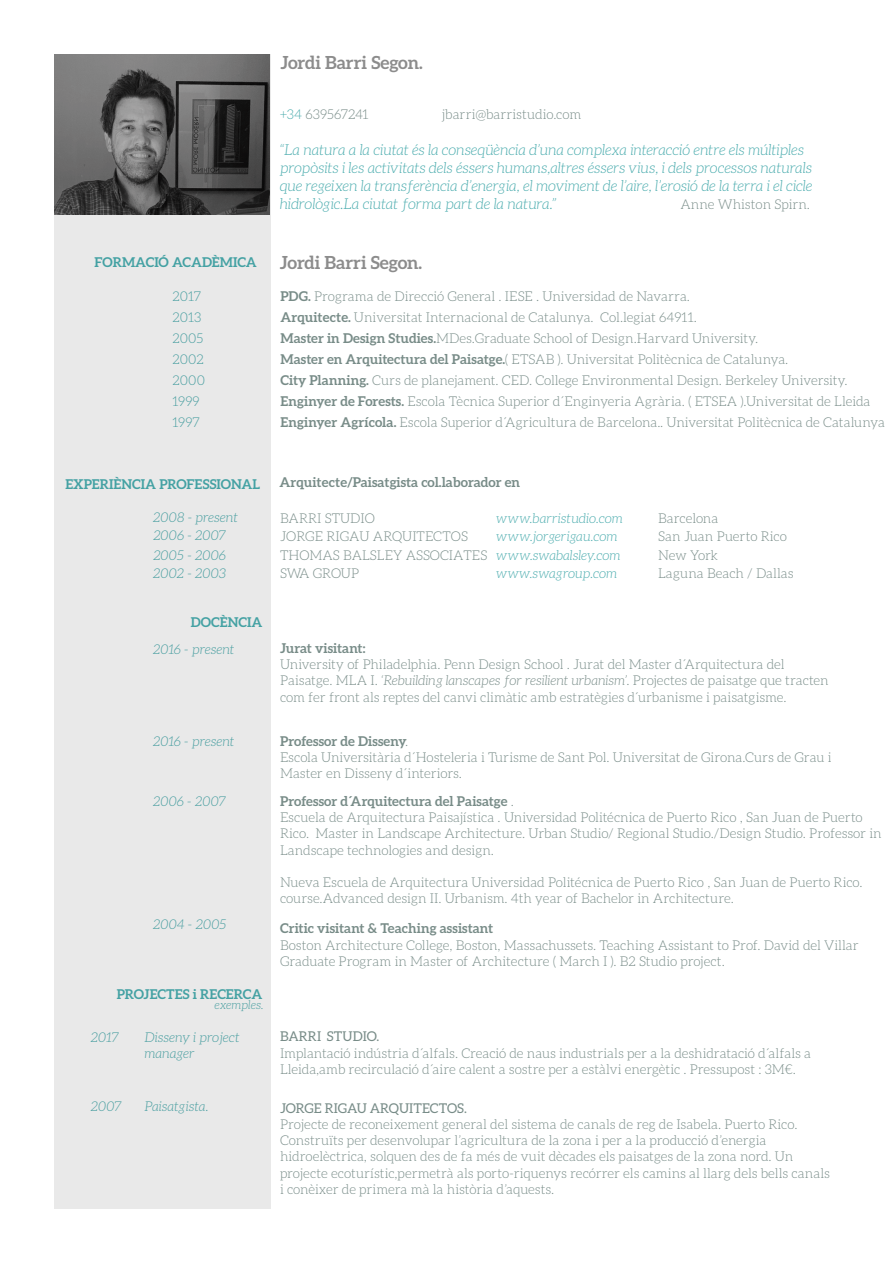
<style>
.page{position:relative;width:893px;height:1263px;background:#fff}
.page>*{position:absolute;margin:0;border:0;box-sizing:border-box;transform-origin:0 0}
.t1{font:700 18px "Aleo";letter-spacing:-.005em;color:#8c8c8c}
.t2{font:italic 300 15px/18px "Aleo";letter-spacing:-.005em;color:#4bacae}
.t3{font:300 13.5px/16.2px "Aleo";color:#788c88}
.t4{font:italic 300 13.5px/16.2px "Aleo";color:#4bacae}
.t5{font:700 13.5px "Aleo";color:#788c88}
.Heading_1{font:700 13.5px "Aleo";letter-spacing:.005em;color:#48b0b2}
.t6{font:13.5px "Aleo";letter-spacing:.005em;color:#788c88}
.t7{font:300 13.5px "Aleo";color:#4bacae}
.t8{font:italic 300 12px "Aleo";color:#4bacae}
.s1{color:#4bacae}
.s2{font-weight:700}
.s3{font-style:italic;color:#4bacae}
.s4{font-style:italic}
.s5{font-weight:300}
</style>
<div class="page">
<svg style="left:54px;top:54px;width:216px;height:1155px;background:#d5d5d5"></svg>
<p class="t1" style="left:280px;top:52px;width:144px">Jordi Barri Segon.</p>
<p class="Heading_1" style="left:95px;top:254px;width:164px">FORMACIÓ ACADÈMICA</p>
<p class="t3" style="left:280px;top:106px;width:90px"><span class="s1">+34</span> 639567241</p>
<p class="t3" style="left:442px;top:106px;width:141px">jbarri@barristudio.com</p>
<p class="t2" style="left:280px;top:141px;width:534px">“La natura a la ciutat és la conseqüència d’una complexa interacció entre els múltiples propòsits i les activitats dels éssers humans,altres éssers vius, i dels processos naturals que regeixen la transferència d’energia, el moviment de l’aire, l’erosió de la terra i el cicle hidrològic.La ciutat forma part de la natura.”</p>
<p class="t3" style="left:680px;top:196px;width:131px">Anne Whiston Spirn.</p>
<p class="t1" style="left:280px;top:252px;width:144px">Jordi Barri Segon.</p>
<p class="t7" style="left:172px;top:288px;width:30px">2017</p>
<p class="t3" style="left:280px;top:288px;width:411px"><span class="s2">PDG.</span> Programa de Direcció General . IESE . Universidad de Navarra.</p>
<p class="t7" style="left:172px;top:309px;width:30px">2013</p>
<p class="t3" style="left:280px;top:309px;width:418px"><span class="s2">Arquitecte.</span> Universitat Internacional de Catalunya. Col.legiat 64911.</p>
<p class="t7" style="left:172px;top:330px;width:32px">2005</p>
<p class="t3" style="left:280px;top:330px;width:479px"><span class="s2">Master in Design Studies.</span>MDes.Graduate School of Design.Harvard University.</p>
<p class="t7" style="left:172px;top:351px;width:33px">2002</p>
<p class="t3" style="left:280px;top:351px;width:509px"><span class="s2">Master en Arquitectura del Paisatge.</span>( ETSAB ). Universitat Politècnica de Catalunya.</p>
<p class="t7" style="left:172px;top:372px;width:34px">2000</p>
<p class="t3" style="left:280px;top:372px;width:568px"><span class="s2">City Planning.</span> Curs de planejament. CED. College Environmental Design. Berkeley University.</p>
<p class="t7" style="left:172px;top:393px;width:29px">1999</p>
<p class="t3" style="left:280px;top:393px;width:591px"><span class="s2">Enginyer de Forests.</span> Escola Tècnica Superior d´Enginyeria Agrària. ( ETSEA ).Universitat de Lleida</p>
<p class="t7" style="left:172px;top:414px;width:29px">1997</p>
<p class="t3" style="left:280px;top:414px;width:606px"><span class="s2">Enginyer Agrícola.</span> Escola Superior d´Agricultura de Barcelona.. Universitat Politècnica de Catalunya</p>
<p class="Heading_1" style="left:65px;top:476px;width:196px">EXPERIÈNCIA PROFESSIONAL</p>
<p class="t5" style="left:279px;top:474px;width:242px">Arquitecte/Paisatgista col.laborador en</p>
<p class="t4" style="left:153px;top:509px;width:87px">2008 - present</p>
<p class="t3" style="left:280px;top:510px;width:96px">BARRI STUDIO</p>
<p class="t4" style="left:496px;top:510px;width:128px">www.barristudio.com</p>
<p class="t3" style="left:658px;top:510px;width:62px">Barcelona</p>
<p class="t4" style="left:153px;top:527px;width:75px">2006 - 2007</p>
<p class="t3" style="left:280px;top:528px;width:189px">JORGE RIGAU ARQUITECTOS</p>
<p class="t4" style="left:496px;top:528px;width:123px">www.jorgerigau.com</p>
<p class="t3" style="left:658px;top:528px;width:130px">San Juan Puerto Rico</p>
<p class="t4" style="left:153px;top:547px;width:74px">2005 - 2006</p>
<p class="t3" style="left:280px;top:547px;width:342px">THOMAS BALSLEY ASSOCIATES <span class="s3">www.swabalsley.com</span></p>
<p class="t3" style="left:658px;top:547px;width:61px">New York</p>
<p class="t4" style="left:153px;top:565px;width:75px">2002 - 2003</p>
<p class="t3" style="left:280px;top:565px;width:81px">SWA GROUP</p>
<p class="t4" style="left:496px;top:565px;width:123px">www.swagroup.com</p>
<p class="t3" style="left:658px;top:565px;width:137px">Laguna Beach / Dallas</p>
<p class="Heading_1" style="left:191px;top:614px;width:73px">DOCÈNCIA</p>
<p class="t5" style="left:280px;top:640px;width:87px">Jurat visitant:</p>
<p class="t3" style="left:280px;top:656px;width:550px">University of Philadelphia. Penn Design School . Jurat del Master d´Arquitectura del<br>Paisatge. MLA I. <span class="s4">‘Rebuilding lanscapes for resilient urbanism’</span>. Projectes de paisatge que tracten com fer front als reptes del canvi climàtic amb estratègies d´urbanisme i paisatgisme.</p>
<p class="t4" style="left:153px;top:641px;width:83px">2016 - present</p>
<p class="t4" style="left:153px;top:733px;width:83px">2016 - present</p>
<p class="t5" style="left:280px;top:733px;width:130px">Professor de Disseny<span class="s5">.</span></p>
<p class="t3" style="left:280px;top:749px;width:553px">Escola Universitària d´Hosteleria i Turisme de Sant Pol. Universitat de Girona.Curs de Grau i<br>Master en Disseny d´interiors.</p>
<p class="t4" style="left:153px;top:793px;width:75px">2006 - 2007</p>
<p class="t5" style="left:280px;top:793px;width:235px">Professor d´Arquitectura del Paisatge <span class="s5">.</span></p>
<p class="t3" style="left:280px;top:809px;width:603px">Escuela de Arquitectura Paisajística . Universidad Politécnica de Puerto Rico , San Juan de Puerto<br>Rico. Master in Landscape Architecture. Urban Studio/ Regional Studio./Design Studio. Professor in<br>Landscape technologies and design.</p>
<p class="t3" style="left:280px;top:874px;width:584px">Nueva Escuela de Arquitectura Universidad Politécnica de Puerto Rico , San Juan de Puerto Rico.</p>
<p class="t3" style="left:280px;top:890px;width:455px">course.Advanced design II. Urbanism. 4th year of Bachelor in Architecture.</p>
<p class="t4" style="left:153px;top:916px;width:75px">2004 - 2005</p>
<p class="t5" style="left:280px;top:921px;width:215px">Critic visitant &amp; Teaching assistant</p>
<p class="t3" style="left:280px;top:937px;width:580px">Boston Architecture College, Boston, Massachussets. Teaching Assistant to Prof. David del Villar</p>
<p class="t3" style="left:280px;top:953px;width:446px">Graduate Program in Master of Architecture ( March I ). B2 Studio project.</p>
<p class="Heading_1" style="left:117px;top:987px;width:147px">PROJECTES i RECERCA</p>
<p class="t8" style="left:214px;top:998px;width:51px">exemples.</p>
<p class="t4" style="left:90px;top:1029px;width:30px">2017</p>
<p class="t4" style="left:144px;top:1029px;width:97px">Disseny i project manager</p>
<p class="t6" style="left:280px;top:1029px;width:101px">BARRI STUDIO.</p>
<p class="t3" style="left:280px;top:1045px;width:533px">Implantació indústria d´alfals. Creació de naus industrials per a la deshidratació d´alfals a<br>Lleida,amb recirculació d´aire calent a sostre per a estàlvi energètic . Pressupost : 3M€.</p>
<p class="t4" style="left:90px;top:1097px;width:33px">2007</p>
<p class="t4" style="left:144px;top:1097px;width:65px">Paisatgista.</p>
<p class="t6" style="left:280px;top:1100px;width:189px">JORGE RIGAU ARQUITECTOS.</p>
<p class="t3" style="left:280px;top:1116px;width:551px">Projecte de reconeixement general del sistema de canals de reg de Isabela. Puerto Rico.<br>Construïts per desenvolupar l’agricultura de la zona i per a la producció d’energia hidroelèctrica, solquen des de fa més de vuit dècades els paisatges de la zona nord. Un projecte ecoturístic,permetrà als porto-riquenys recórrer els camins al llarg dels bells canals i conèixer de primera mà la història d’aquests.</p>
</div>
